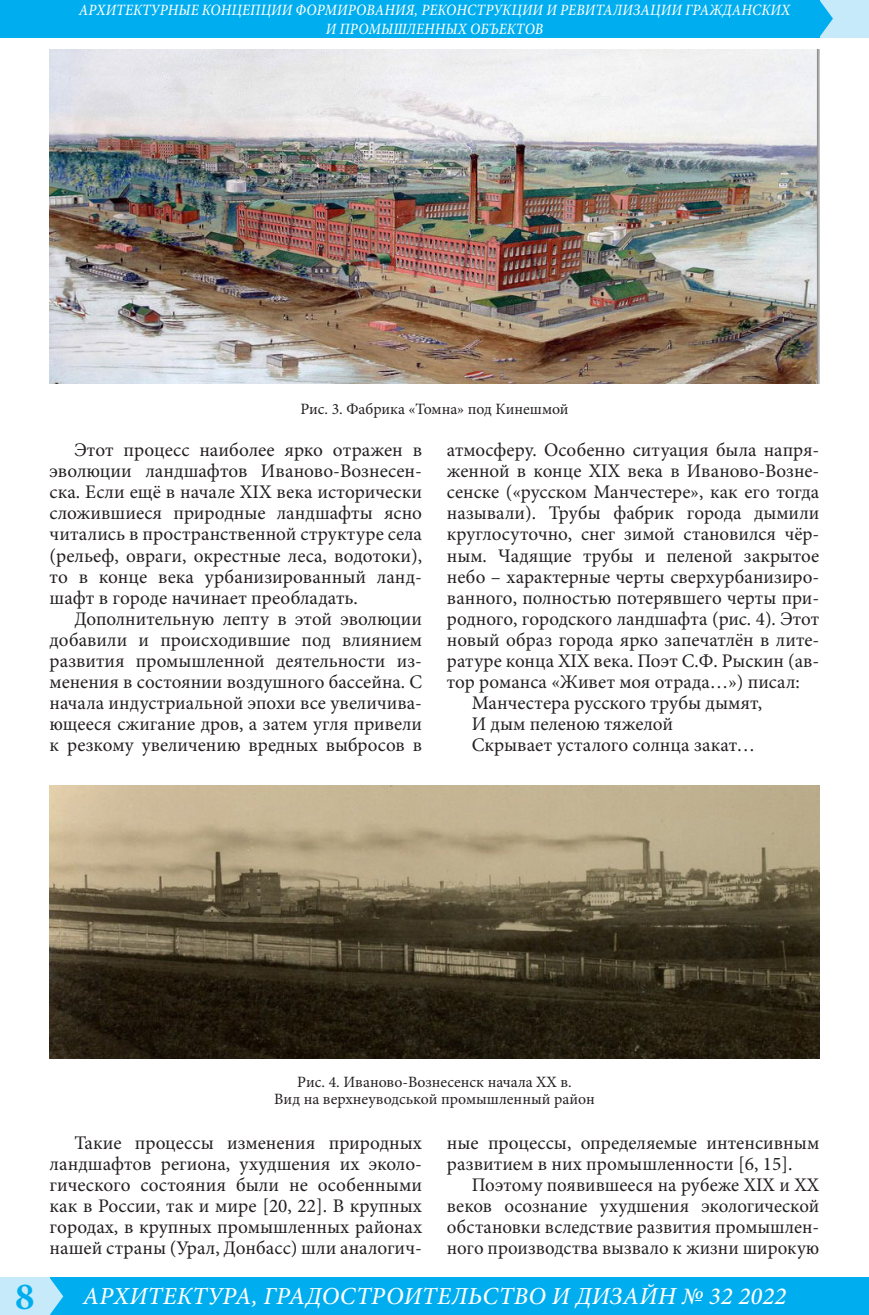
<style>
.page{position:relative;width:869px;height:1315px;background:#fff}
.page>*{position:absolute;margin:0;border:0;box-sizing:border-box;transform-origin:0 0}
.t1{font:700 38.5px "Minion Pro";color:#00aeef}
.t2{font:italic 500 24.5px "Minion Pro";letter-spacing:.01em;color:#fff}
.t3{font:19.25px/21px "Minion Pro";color:#231f20;text-align:justify}
.Рисунок{font:15.75px "Minion Pro";color:#231f20}
.t4{font:italic 500 15.75px/18.9px "Minion Pro";letter-spacing:.01em;color:#fff;text-align:center;scale:.9 1}
</style>
<div class="page">
<div style="left:46px;top:1277px;width:822px;height:38px;background:#00aeef"></div>
<div style="left:819px;top:0;width:49px;height:37px;background:#c6eafa"></div>
<div style="left:0;top:1277px;width:50px;height:38px;background:#c6eafa"></div>
<div style="left:0;top:0;width:819px;height:37px;background:#00aeef"></div>
<svg style="left:50px;top:1278px;width:13px;height:37px"></svg>
<svg style="left:819px;top:0;width:13px;height:37px"></svg>
<img style="left:50px;top:50px;width:769px;height:334px">
<img style="left:50px;top:785px;width:769px;height:274px">
<p class="t4" style="left:79px;top:0;width:791px">АРХИТЕКТУРНЫЕ КОНЦЕПЦИИ ФОРМИРОВАНИЯ, РЕКОНСТРУКЦИИ И РЕВИТАЛИЗАЦИИ ГРАЖДАНСКИХ<br>И ПРОМЫШЛЕННЫХ ОБЪЕКТОВ</p>
<p class="Рисунок" style="left:300px;top:398px;width:269px">Рис. 3. Фабрика «Томна» под Кинешмой</p>
<p class="t3" style="left:50px;top:440px;width:374px;text-indent:25px">Этот процесс наиболее ярко отражен в эволюции ландшафтов Иваново-Вознесен&shy;ска. Если ещё в начале XIX века исторически сложившиеся природные ландшафты ясно читались в пространственной структуре села (рельеф, овраги, окрестные леса, водотоки), то в конце века урбанизированный ланд&shy;шафт в городе начинает преобладать.</p>
<p class="t3" style="left:50px;top:608px;width:374px;text-indent:25px">Дополнительную лепту в этой эволюции добавили и происходившие под влиянием развития промышленной деятельности из&shy;менения в состоянии воздушного бассейна. С начала индустриальной эпохи все увеличива&shy;ющееся сжигание дров, а затем угля привели к резкому увеличению вредных выбросов в</p>
<p class="t3" style="left:446px;top:440px;width:374px">атмосферу. Особенно ситуация была напря&shy;женной в конце XIX века в Иваново-Возне&shy;сенске («русском Манчестере», как его тогда называли). Трубы фабрик города дымили круглосуточно, снег зимой становился чёр&shy;ным. Чадящие трубы и пеленой закрытое небо – характерные черты сверхурбанизиро&shy;ванного, полностью потерявшего черты при&shy;родного, городского ландшафта (рис. 4). Этот новый образ города ярко запечатлён в лите&shy;ратуре конца XIX века. Поэт С.Ф. Рыскин (ав&shy;тор романса «Живет моя отрада…») писал:</p>
<p class="t3" style="left:471px;top:692px;width:292px">Манчестера русского трубы дымят,</p>
<p class="t3" style="left:471px;top:713px;width:203px">И дым пеленою тяжелой</p>
<p class="t3" style="left:471px;top:734px;width:285px">Скрывает усталого солнца закат…</p>
<p class="Рисунок" style="left:297px;top:1071px;width:276px">Рис. 4. Иваново-Вознесенск начала ХХ в.</p>
<p class="Рисунок" style="left:274px;top:1088px;width:322px">Вид на верхнеуводськой промышленный район</p>
<p class="t3" style="left:50px;top:1132px;width:374px;text-indent:25px">Такие процессы изменения природных ландшафтов региона, ухудшения их эколо&shy;гического состояния были не особенными как в России, так и мире [20, 22]. В крупных городах, в крупных промышленных районах нашей страны (Урал, Донбасс) шли аналогич-</p>
<p class="t3" style="left:446px;top:1132px;width:374px">ные процессы, определяемые интенсивным развитием в них промышленности [6, 15].</p>
<p class="t3" style="left:446px;top:1174px;width:374px;text-indent:25px">Поэтому появившееся на рубеже XIX и ХХ веков осознание ухудшения экологической обстановки вследствие развития промышлен&shy;ного производства вызвало к жизни широкую</p>
<h1 class="t1" style="left:15px;top:1269px;width:21px">8</h1>
<p class="t2" style="left:83px;top:1279px;width:704px">АРХИТЕКТУРА, ГРАДОСТРОИТЕЛЬСТВО И ДИЗАЙН № 32 2022</p>
</div>
